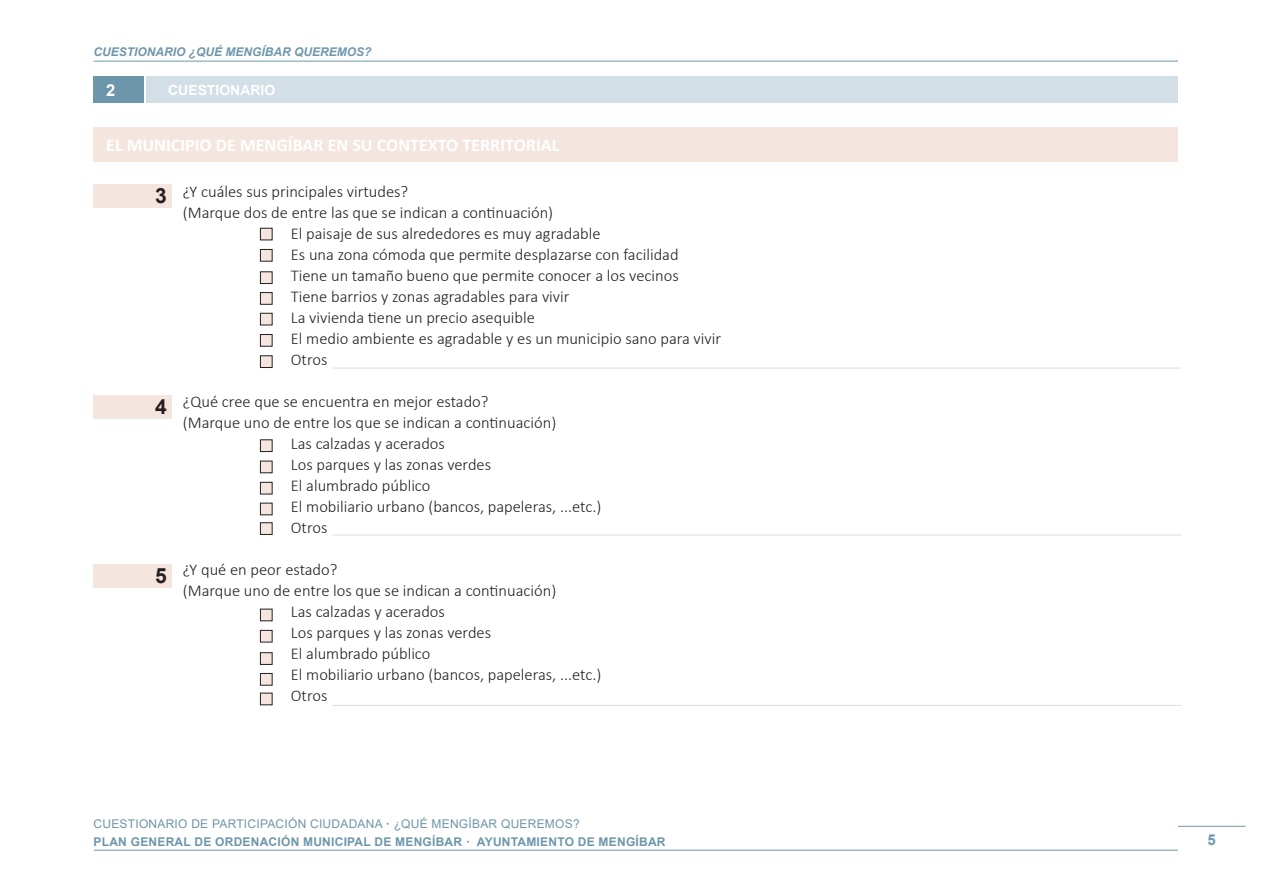
<style>
.page{position:relative;width:1263px;height:893px;background:#fff}
.page>*{position:absolute;margin:0;border:0;box-sizing:border-box;transform-origin:0 0}
.t1{font:700 21px "Arial";color:#231f20}
.t2{font:700 18px "Calibri";color:#fff}
.t3{font:300 16.5px "Calibri";color:#231f20}
.Titulo_1{font:700 16.5px "Arial";color:#fff}
.t4{font:700 15px "Arial";color:#6e96aa}
.Titulo_1-2{font:700 13.95px "Arial";color:#fff}
.t5{font:700 12px/18px "Arial";letter-spacing:.02em;color:#6e96aa}
.t6{font:italic 700 12px "Arial";color:#6e96aa}
.s1{font-weight:400}
</style>
<div class="page">
<hr style="left:94px;top:850px;width:1084px;height:1px;background:#6e96aa">
<hr style="left:1178px;top:826px;width:67px;height:1px;background:#6e96aa">
<hr style="left:94px;top:61px;width:1084px;height:1px;background:#6e96aa">
<div style="left:147px;top:77px;width:1031px;height:26px;background:#d3dfe6"></div>
<div style="left:94px;top:77px;width:50px;height:26px;background:#6e96aa"></div>
<div style="left:260px;top:228px;width:12px;height:12px;background:#f5e5df"></div>
<div style="left:260px;top:228px;width:12px;height:12px;border:1px solid #231f20"></div>
<div style="left:260px;top:440px;width:12px;height:12px;background:#f5e5df"></div>
<div style="left:260px;top:440px;width:12px;height:12px;border:1px solid #231f20"></div>
<div style="left:260px;top:609px;width:12px;height:12px;background:#f5e5df"></div>
<div style="left:260px;top:609px;width:12px;height:12px;border:1px solid #231f20"></div>
<div style="left:260px;top:313px;width:12px;height:12px;background:#f5e5df"></div>
<div style="left:260px;top:313px;width:12px;height:12px;border:1px solid #231f20"></div>
<div style="left:260px;top:523px;width:12px;height:11px;background:#f5e5df"></div>
<div style="left:260px;top:522px;width:12px;height:13px;border:1px solid #231f20"></div>
<div style="left:260px;top:693px;width:12px;height:12px;background:#f5e5df"></div>
<div style="left:260px;top:693px;width:12px;height:12px;border:1px solid #231f20"></div>
<div style="left:260px;top:249px;width:12px;height:12px;background:#f5e5df"></div>
<div style="left:260px;top:249px;width:12px;height:12px;border:1px solid #231f20"></div>
<div style="left:260px;top:461px;width:12px;height:12px;background:#f5e5df"></div>
<div style="left:260px;top:461px;width:12px;height:12px;border:1px solid #231f20"></div>
<div style="left:260px;top:630px;width:12px;height:12px;background:#f5e5df"></div>
<div style="left:260px;top:630px;width:12px;height:12px;border:1px solid #231f20"></div>
<div style="left:260px;top:334px;width:12px;height:12px;background:#f5e5df"></div>
<div style="left:260px;top:334px;width:12px;height:12px;border:1px solid #231f20"></div>
<div style="left:260px;top:272px;width:12px;height:12px;background:#f5e5df"></div>
<div style="left:260px;top:272px;width:12px;height:12px;border:1px solid #231f20"></div>
<div style="left:260px;top:482px;width:12px;height:12px;background:#f5e5df"></div>
<div style="left:260px;top:482px;width:12px;height:12px;border:1px solid #231f20"></div>
<div style="left:260px;top:653px;width:12px;height:11px;background:#f5e5df"></div>
<div style="left:260px;top:652px;width:12px;height:13px;border:1px solid #231f20"></div>
<div style="left:260px;top:356px;width:12px;height:11px;background:#f5e5df"></div>
<div style="left:260px;top:356px;width:12px;height:12px;border:1px solid #231f20"></div>
<div style="left:260px;top:293px;width:12px;height:11px;background:#f5e5df"></div>
<div style="left:260px;top:292px;width:12px;height:12px;border:1px solid #231f20"></div>
<div style="left:260px;top:503px;width:12px;height:12px;background:#f5e5df"></div>
<div style="left:260px;top:503px;width:12px;height:12px;border:1px solid #231f20"></div>
<div style="left:260px;top:673px;width:12px;height:12px;background:#f5e5df"></div>
<div style="left:260px;top:673px;width:12px;height:12px;border:1px solid #231f20"></div>
<div style="left:94px;top:185px;width:78px;height:23px;background:#f5e5df"></div>
<div style="left:94px;top:396px;width:78px;height:23px;background:#f5e5df"></div>
<div style="left:94px;top:564px;width:78px;height:23px;background:#f5e5df"></div>
<hr style="left:333px;top:368px;width:848px;height:1px;background:#231f20">
<hr style="left:333px;top:535px;width:848px;height:1px;background:#231f20">
<hr style="left:333px;top:705px;width:848px;height:1px;background:#231f20">
<div style="left:94px;top:128px;width:1084px;height:34px;background:#f5e5df"></div>
<p class="t6" style="left:94px;top:44px;width:280px">CUESTIONARIO ¿QUÉ MENGÍBAR QUEREMOS?</p>
<p class="Titulo_1" style="left:106px;top:79px;width:11px">2</p>
<p class="Titulo_1-2" style="left:168px;top:80px;width:109px">CUESTIONARIO</p>
<p class="t2" style="left:106px;top:133px;width:454px">EL MUNICIPIO DE MENGÍBAR EN SU CONTEXTO TERRITORIAL</p>
<p class="t1" style="left:155px;top:181px;width:13px">3</p>
<p class="t1" style="left:155px;top:392px;width:13px">4</p>
<p class="t1" style="left:155px;top:560px;width:13px">5</p>
<p class="t3" style="left:183px;top:182px;width:227px">¿Y cuáles sus principales virtudes?</p>
<p class="t3" style="left:183px;top:203px;width:372px">(Marque dos de entre las que se indican a continuación)</p>
<p class="t3" style="left:291px;top:224px;width:311px">El paisaje de sus alrededores es muy agradable</p>
<p class="t3" style="left:291px;top:245px;width:389px">Es una zona cómoda que permite desplazarse con facilidad</p>
<p class="t3" style="left:291px;top:266px;width:389px">Tiene un tamaño bueno que permite conocer a los vecinos</p>
<p class="t3" style="left:291px;top:287px;width:280px">Tiene barrios y zonas agradables para vivir</p>
<p class="t3" style="left:291px;top:308px;width:246px">La vivienda tiene un precio asequible</p>
<p class="t3" style="left:291px;top:329px;width:432px">El medio ambiente es agradable y es un municipio sano para vivir</p>
<p class="t3" style="left:291px;top:350px;width:38px">Otros</p>
<p class="t3" style="left:183px;top:392px;width:307px">¿Qué cree que se encuentra en mejor estado?</p>
<p class="t3" style="left:183px;top:413px;width:375px">(Marque uno de entre los que se indican a continuación)</p>
<p class="t3" style="left:291px;top:434px;width:156px">Las calzadas y acerados</p>
<p class="t3" style="left:291px;top:455px;width:202px">Los parques y las zonas verdes</p>
<p class="t3" style="left:291px;top:476px;width:141px">El alumbrado público</p>
<p class="t3" style="left:291px;top:497px;width:312px">El mobiliario urbano (bancos, papeleras, ...etc.)</p>
<p class="t3" style="left:291px;top:518px;width:38px">Otros</p>
<p class="t3" style="left:183px;top:560px;width:156px">¿Y qué en peor estado?</p>
<p class="t3" style="left:183px;top:581px;width:375px">(Marque uno de entre los que se indican a continuación)</p>
<p class="t3" style="left:291px;top:602px;width:156px">Las calzadas y acerados</p>
<p class="t3" style="left:291px;top:623px;width:202px">Los parques y las zonas verdes</p>
<p class="t3" style="left:291px;top:644px;width:141px">El alumbrado público</p>
<p class="t3" style="left:291px;top:665px;width:312px">El mobiliario urbano (bancos, papeleras, ...etc.)</p>
<p class="t3" style="left:291px;top:686px;width:38px">Otros</p>
<p class="t5" style="left:94px;top:815px;width:574px"><span class="s1">CUESTIONARIO DE PARTICIPACIÓN CIUDADANA</span> · <span class="s1">¿QUÉ MENGÍBAR QUEREMOS?<br></span>PLAN GENERAL DE ORDENACIÓN MUNICIPAL DE MENGÍBAR · AYUNTAMIENTO DE MENGÍBAR</p>
<p class="t4" style="left:1207px;top:829px;width:10px">5</p>
</div>
